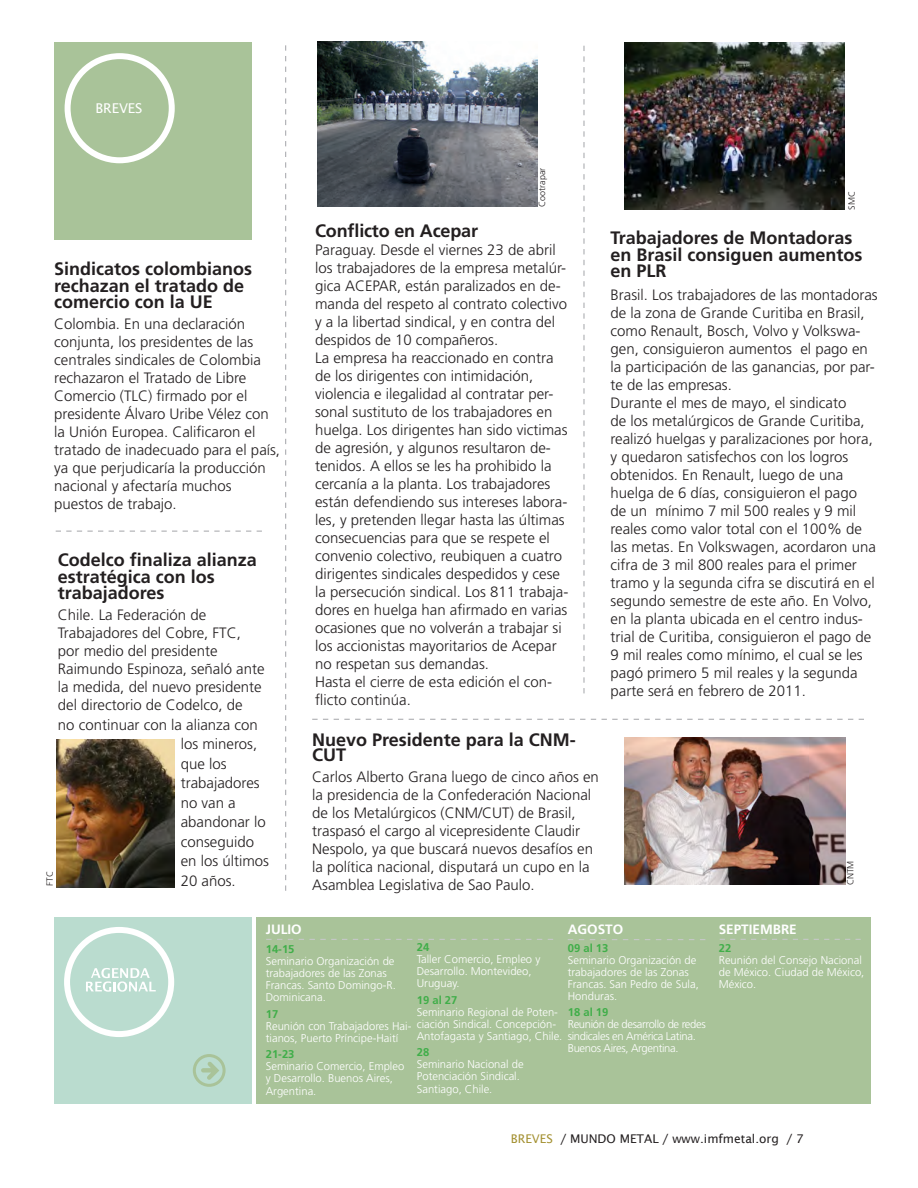
<style>
.page{position:relative;width:918px;height:1188px;background:#fff}
.page>*{position:absolute;margin:0;border:0;box-sizing:border-box;transform-origin:0 0}
.t1{font:700 18px/16.5px "Frutiger LT Std";color:#231f20}
.t2{font:300 15px/18px "Frutiger LT Std";color:#231f20}
.t3{font:700 13.5px "Frutiger LT Std";color:#fff}
.t4{font:13.5px "Lucida Sans";color:#fff}
.t5{font:12px "Lucida Sans";color:#231f20}
.t6{font:12px "Lucida Sans";color:#a49132}
.t7{font:300 11.25px/12px "Frutiger LT Std";color:#fff}
.t8{font:300 11.25px/12px "Frutiger LT Std";letter-spacing:-.03em;color:#fff}
.t9{font:700 11.25px "Frutiger LT Std";color:#40ae49}
.t10{font:300 9px "Frutiger LT Std";color:#231f20}
.s1{color:#231f20}
</style>
<div class="page">
<div style="left:54px;top:43px;width:197px;height:197px;background:#a9c399"></div>
<div style="left:65px;top:53px;width:110px;height:110px;border:6px solid #fff;border-radius:50%"></div>
<div style="left:54px;top:917px;width:197px;height:187px;background:#badccf"></div>
<svg style="left:86px;top:968px;width:70px;height:24px"></svg>
<div style="left:64px;top:927px;width:110px;height:110px;border:6px solid #fff;border-radius:50%"></div>
<svg style="left:199px;top:1058px;width:23px;height:25px"></svg>
<div style="left:193px;top:1054px;width:33px;height:33px;border:3px solid #a9c399;border-radius:50%"></div>
<div style="left:256px;top:917px;width:614px;height:187px;background:#a9c399"></div>
<svg style="left:568px;top:939px;width:137px;height:1px"></svg>
<svg style="left:720px;top:939px;width:141px;height:1px"></svg>
<svg style="left:266px;top:939px;width:287px;height:1px"></svg>
<svg style="left:312px;top:719px;width:552px;height:1px"></svg>
<svg style="left:56px;top:531px;width:206px;height:1px"></svg>
<svg style="left:285px;top:45px;width:1px;height:846px"></svg>
<img style="left:624px;top:738px;width:221px;height:147px">
<svg style="left:584px;top:46px;width:1px;height:647px"></svg>
<img style="left:56px;top:740px;width:118px;height:148px">
<img style="left:624px;top:43px;width:221px;height:167px">
<img style="left:317px;top:41px;width:221px;height:165px">
<p class="t4" style="left:95px;top:100px;width:40px">BREVES</p>
<p class="t1" style="left:54px;top:261px;width:199px">Sindicatos colombianos rechazan el tratado de comercio con la UE</p>
<p class="t2" style="left:54px;top:315px;width:227px">Colombia. En una declaración conjunta, los presidentes de las centrales sindicales de Colombia rechazaron el Tratado de Libre<br>Comercio (TLC) firmado por el presidente Álvaro Uribe Vélez con la Unión Europea. Calificaron el tratado de inadecuado para el país, ya que perjudicaría la producción nacional y afectaría muchos puestos de trabajo.</p>
<p class="t1" style="left:58px;top:552px;width:201px">Codelco finaliza alianza estratégica con los trabajadores</p>
<p class="t2" style="left:58px;top:606px;width:208px">Chile. La Federación de<br>Trabajadores del Cobre, FTC, por medio del presidente<br>Raimundo Espinoza, señaló ante la medida, del nuevo presidente del directorio de Codelco, de</p>
<p class="t2" style="left:181px;top:715px;width:90px;line-height:19.5px;text-indent:-123px">no continuar con la alianza con los mineros, que los trabajadores no van a abandonar lo conseguido en los últimos<br>20 años.</p>
<p class="t10" style="left:537px;top:207px;width:41px;rotate:-90deg">Cootrapar</p>
<p class="t1" style="left:315px;top:222px;width:164px">Conflicto en Acepar</p>
<p class="t2" style="left:315px;top:241px;width:255px">Paraguay. Desde el viernes 23 de abril los trabajadores de la empresa metalúr&shy;gica ACEPAR, están paralizados en de&shy;manda del respeto al contrato colectivo y a la libertad sindical, y en contra del despidos de 10 compañeros.<br>La empresa ha reaccionado en contra de los dirigentes con intimidación, violencia e ilegalidad al contratar per&shy;sonal sustituto de los trabajadores en huelga. Los dirigentes han sido victimas de agresión, y algunos resultaron de&shy;tenidos. A ellos se les ha prohibido la cercanía a la planta. Los trabajadores están defendiendo sus intereses labora&shy;les, y pretenden llegar hasta las últimas consecuencias para que se respete el convenio colectivo, reubiquen a cuatro dirigentes sindicales despedidos y cese la persecución sindical. Los 811 trabaja&shy;dores en huelga han afirmado en varias ocasiones que no volverán a trabajar si los accionistas mayoritarios de Acepar no respetan sus demandas.<br>Hasta el cierre de esta edición el con&shy;flicto continúa.</p>
<p class="t1" style="left:312px;top:732px;width:265px;line-height:15px">Nuevo Presidente para la CNM-<br>CUT</p>
<p class="t2" style="left:312px;top:768px;width:288px">Carlos Alberto Grana luego de cinco años en la presidencia de la Confederación Nacional de los Metalúrgicos (CNM/CUT) de Brasil, traspasó el cargo al vicepresidente Claudir Nespolo, ya que buscará nuevos desafíos en la política nacional, disputará un cupo en la Asamblea Legislativa de Sao Paulo.</p>
<p class="t10" style="left:847px;top:210px;width:20px;rotate:-90deg">SMC</p>
<p class="t1" style="left:611px;top:230px;width:254px">Trabajadores de Montadoras en Brasil consiguen aumentos en PLR</p>
<p class="t2" style="left:611px;top:286px;width:269px">Brasil. Los trabajadores de las montadoras de la zona de Grande Curitiba en Brasil, como Renault, Bosch, Volvo y Volkswa&shy;gen, consiguieron aumentos el pago en la participación de las ganancias, por par&shy;te de las empresas.<br>Durante el mes de mayo, el sindicato<br>de los metalúrgicos de Grande Curitiba, realizó huelgas y paralizaciones por hora, y quedaron satisfechos con los logros obtenidos. En Renault, luego de una huelga de 6 días, consiguieron el pago<br>de un mínimo 7 mil 500 reales y 9 mil reales como valor total con el 100% de las metas. En Volkswagen, acordaron una cifra de 3 mil 800 reales para el primer tramo y la segunda cifra se discutirá en el segundo semestre de este año. En Volvo, en la planta ubicada en el centro indus&shy;trial de Curitiba, consiguieron el pago de 9 mil reales como mínimo, el cual se les pagó primero 5 mil reales y la segunda parte será en febrero de 2011.</p>
<p class="t10" style="left:845px;top:885px;width:26px;rotate:-90deg">CNTM</p>
<p class="t3" style="left:266px;top:921px;width:38px">JULIO</p>
<p class="t9" style="left:266px;top:942px;width:30px">14-15</p>
<p class="t7" style="left:266px;top:955px;width:132px">Seminario Organización de trabajadores de las Zonas<br>Francas. Santo Domingo-R.<br>Dominicana.</p>
<p class="t9" style="left:266px;top:1007px;width:14px">17</p>
<p class="t7" style="left:266px;top:1020px;width:147px">Reunión con Trabajadores Hai&shy;tianos, Puerto Príncipe-Haití</p>
<p class="t9" style="left:266px;top:1048px;width:30px">21-23</p>
<p class="t7" style="left:266px;top:1060px;width:140px;line-height:12.5px">Seminario Comercio, Empleo y Desarrollo. Buenos Aires,<br>Argentina.</p>
<p class="t3" style="left:568px;top:921px;width:57px">AGOSTO</p>
<p class="t9" style="left:568px;top:941px;width:42px">09 al 13</p>
<p class="t7" style="left:568px;top:954px;width:133px">Seminario Organización de trabajadores de las Zonas<br>Francas. San Pedro de Sula,<br>Honduras.</p>
<p class="t9" style="left:568px;top:1006px;width:42px">18 al 19</p>
<p class="t8" style="left:568px;top:1018px;width:139px">Reunión de desarrollo de redes sindicales en América Latina.<br>Buenos Aires, Argentina.</p>
<p class="t9" style="left:417px;top:941px;width:14px">24</p>
<p class="t7" style="left:417px;top:954px;width:125px">Taller Comercio, Empleo y<br>Desarrollo. Montevideo,<br>Uruguay.</p>
<p class="t9" style="left:417px;top:993px;width:42px">19 al 27</p>
<p class="t7" style="left:417px;top:1006px;width:147px">Seminario Regional de Poten&shy;ciación Sindical. Concepción-<br>Antofagasta y Santiago, Chile.</p>
<p class="t9" style="left:417px;top:1046px;width:14px">28</p>
<p class="t7" style="left:417px;top:1059px;width:108px">Seminario Nacional de<br>Potenciación Sindical.<br>Santiago, Chile.</p>
<p class="t3" style="left:719px;top:921px;width:80px">SEPTIEMBRE</p>
<p class="t9" style="left:719px;top:941px;width:14px">22</p>
<p class="t7" style="left:719px;top:954px;width:147px">Reunión del Consejo Nacional de México. Ciudad de México,<br>México.</p>
<p class="t6" style="left:511px;top:1132px;width:79px">BREVES <span class="s1">/ MUNDO</span></p>
<p class="t5" style="left:620px;top:1132px;width:19px">METAL</p>
<p class="t5" style="left:663px;top:1132px;width:143px">/ www.imfmetal.org / 7</p>
</div>
